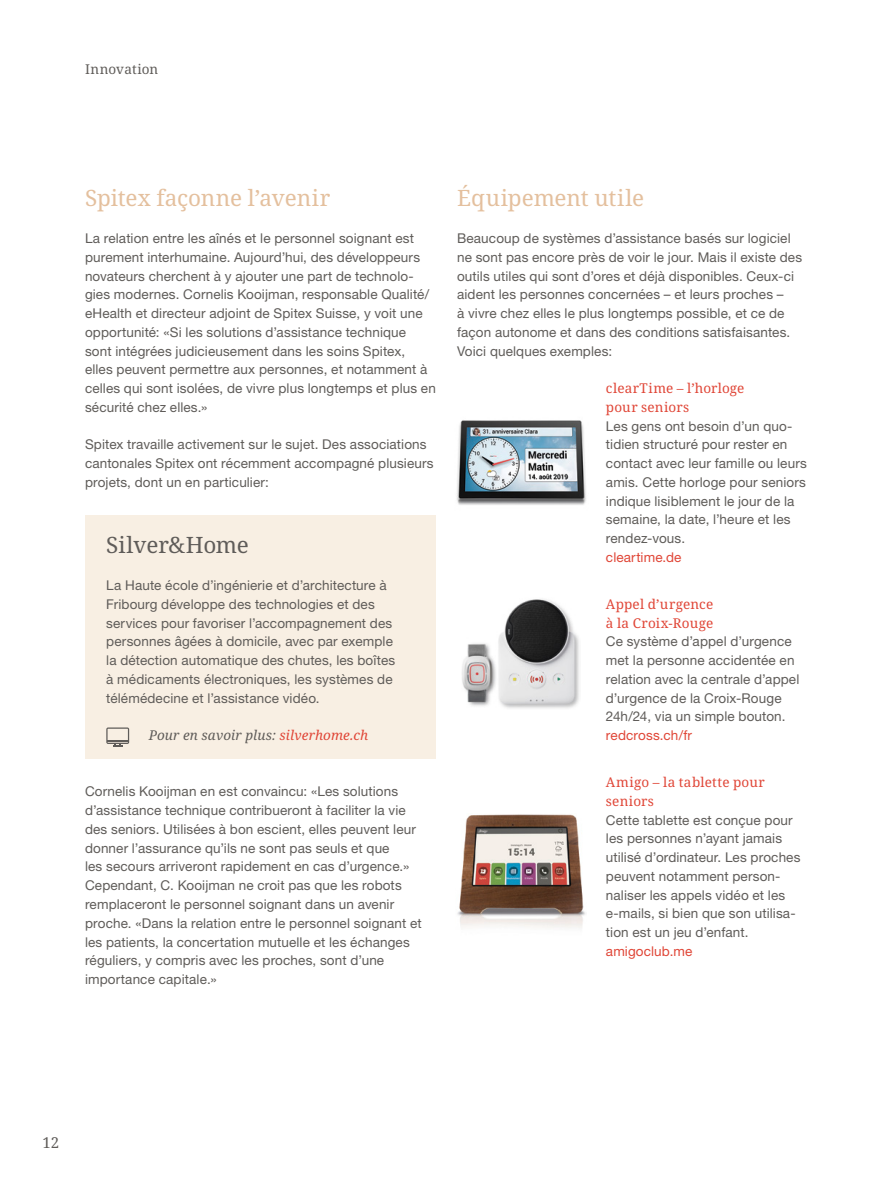
<style>
.page{position:relative;width:893px;height:1191px;background:#fff}
.page>*{position:absolute;margin:0;border:0;box-sizing:border-box;transform-origin:0 0}
.t1{font:22.5px "Noto Serif";letter-spacing:-.005em;color:#e4c09e}
.t2{font:22.5px "Noto Serif";letter-spacing:-.005em;color:#5f5c59}
.t3{font:15px "Noto Serif";color:#5f5c59}
.t4{font:13.5px/18.8px "Helvetica Neue LT Std";letter-spacing:.01em;color:#5f5c59}
.t5{font:13.5px/18.8px "Noto Serif";letter-spacing:.015em;color:#e04637}
.t6{font:13.5px "Helvetica Neue LT Std";letter-spacing:.01em;color:#e04637}
.t7{font:italic 13.5px "Noto Serif";letter-spacing:.01em;color:#5f5c59}
.t8{font:13.5px "Noto Serif";letter-spacing:.01em;color:#5f5c59}
.s1{color:#e04637}
</style>
<div class="page">
<img style="left:462px;top:599px;width:117px;height:109px">
<div style="left:85px;top:515px;width:351px;height:244px;background:#f8efe3"></div>
<svg style="left:106px;top:727px;width:23px;height:19px"></svg>
<img style="left:457px;top:814px;width:129px;height:114px">
<img style="left:457px;top:420px;width:129px;height:85px">
<p class="t8" style="left:85px;top:60px;width:75px">Innovation</p>
<h1 class="t1" style="left:85px;top:182px;width:247px">Spitex façonne l’avenir</h1>
<p class="t4" style="left:85px;top:229px;width:352px">La relation entre les aînés et le personnel soignant est purement interhumaine. Aujourd’hui, des développeurs novateurs cherchent à y ajouter une part de technolo&shy;gies modernes. Cornelis Kooijman, responsable Qualité/ eHealth et directeur adjoint de Spitex Suisse, y voit une opportunité: «Si les solutions d’assistance technique sont intégrées judicieusement dans les soins Spitex, elles peuvent permettre aux personnes, et notamment à celles qui sont isolées, de vivre plus longtemps et plus en sécurité chez elles.»</p>
<p class="t4" style="left:85px;top:435px;width:350px">Spitex travaille activement sur le sujet. Des associations cantonales Spitex ont récemment accompagné plusieurs projets, dont un en particulier:</p>
<h1 class="t2" style="left:106px;top:529px;width:144px">Silver&amp;Home</h1>
<p class="t4" style="left:106px;top:576px;width:290px">La Haute école d’ingénierie et d’architecture à Fribourg développe des technologies et des services pour favoriser l’accompagnement des personnes âgées à domicile, avec par exemple la détection automatique des chutes, les boîtes à médicaments électroniques, les systèmes de télémédecine et l’assistance vidéo.</p>
<p class="t7" style="left:149px;top:726px;width:221px">Pour en savoir plus: <span class="s1">silverhome.ch</span></p>
<p class="t4" style="left:85px;top:782px;width:338px">Cornelis Kooijman en est convaincu: «Les solutions d’assistance technique contribueront à faciliter la vie des seniors. Utilisées à bon escient, elles peuvent leur donner l’assurance qu’ils ne sont pas seuls et que<br>les secours arriveront rapidement en cas d’urgence.» Cependant, C. Kooijman ne croit pas que les robots remplaceront le personnel soignant dans un avenir proche. «Dans la relation entre le personnel soignant et les patients, la concertation mutuelle et les échanges réguliers, y compris avec les proches, sont d’une importance capitale.»</p>
<h1 class="t1" style="left:457px;top:182px;width:189px">Équipement utile</h1>
<p class="t4" style="left:457px;top:229px;width:347px">Beaucoup de systèmes d’assistance basés sur logiciel ne sont pas encore près de voir le jour. Mais il existe des outils utiles qui sont d’ores et déjà disponibles. Ceux-ci aident les personnes concernées – et leurs proches –<br>à vivre chez elles le plus longtemps possible, et ce de façon autonome et dans des conditions satisfaisantes.<br>Voici quelques exemples:</p>
<p class="t5" style="left:606px;top:379px;width:140px">clearTime – l’horloge pour seniors</p>
<p class="t4" style="left:606px;top:416px;width:202px">Les gens ont besoin d’un quo&shy;tidien structuré pour rester en contact avec leur famille ou leurs amis. Cette horloge pour seniors indique lisiblement le jour de la semaine, la date, l’heure et les rendez-vous.</p>
<p class="t6" style="left:606px;top:549px;width:77px">cleartime.de</p>
<p class="t5" style="left:606px;top:595px;width:109px">Appel d’urgence à la Croix-Rouge</p>
<p class="t4" style="left:606px;top:632px;width:195px">Ce système d’appel d’urgence met la personne accidentée en relation avec la centrale d’appel d’urgence de la Croix-Rouge<br>24h/24, via un simple bouton.</p>
<p class="t6" style="left:606px;top:727px;width:88px">redcross.ch/fr</p>
<p class="t5" style="left:606px;top:773px;width:160px">Amigo – la tablette pour seniors</p>
<p class="t4" style="left:606px;top:810px;width:196px">Cette tablette est conçue pour les personnes n’ayant jamais utilisé d’ordinateur. Les proches peuvent notamment person&shy;naliser les appels vidéo et les e-mails, si bien que son utilisa&shy;tion est un jeu d’enfant.</p>
<p class="t6" style="left:606px;top:943px;width:88px">amigoclub.me</p>
<p class="t3" style="left:43px;top:1132px;width:18px">12</p>
</div>
